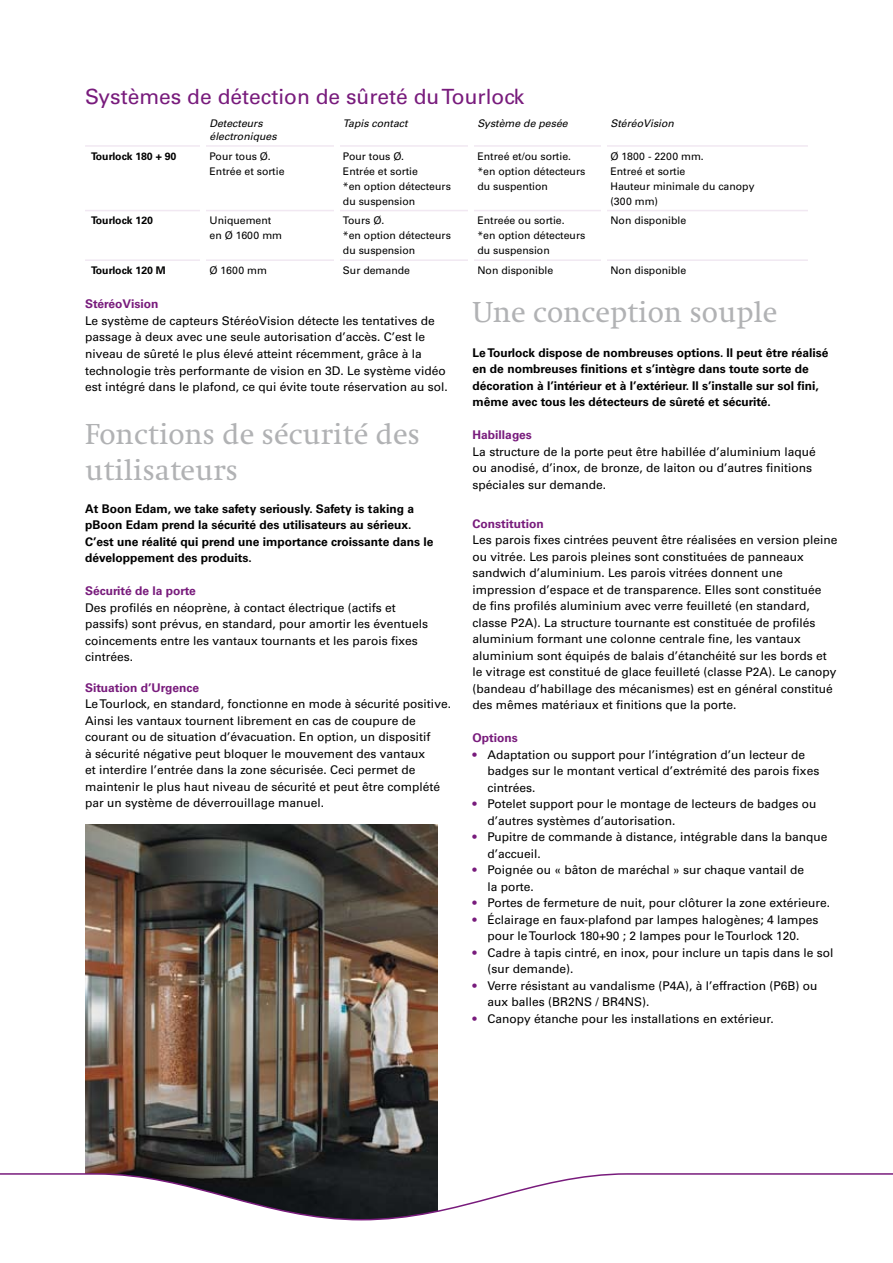
<style>
.page{position:relative;width:893px;height:1263px;background:#fff}
.page>*{position:absolute;margin:0;border:0;box-sizing:border-box;transform-origin:0 0}
.t1{font:30px/36px "Swift EF";color:#b1b2b4}
.t2{font:21px "Univers LT Std";color:#781b7c}
.t3{font:12px/16.5px "Univers LT Std";color:#000}
.t4{font:700 12px/16.5px "Univers LT Std";color:#000}
.t5{font:700 12px "Univers LT Std";color:#781b7c}
.t6{font:10.5px/15px "Univers LT Std";color:#000}
.t7{font:italic 10.5px/12.6px "Univers LT Std";color:#000}
.t8{font:700 10.5px "Univers LT Std";color:#000}
.s1{color:#781b7c}
</style>
<div class="page">
<img style="left:85px;top:825px;width:352px;height:347px">
<svg style="left:0;top:1172px;width:893px;height:49px"></svg>
<hr style="left:85px;top:145px;width:119px;height:2px;background:#f1e8f2">
<hr style="left:204px;top:145px;width:133px;height:2px;background:#f1e8f2">
<hr style="left:337px;top:145px;width:134px;height:2px;background:#f1e8f2">
<hr style="left:471px;top:145px;width:133px;height:2px;background:#f1e8f2">
<hr style="left:604px;top:145px;width:204px;height:2px;background:#f1e8f2">
<hr style="left:85px;top:210px;width:119px;height:1px;background:#f1e8f2">
<hr style="left:204px;top:210px;width:133px;height:1px;background:#f1e8f2">
<hr style="left:337px;top:210px;width:134px;height:1px;background:#f1e8f2">
<hr style="left:471px;top:210px;width:133px;height:1px;background:#f1e8f2">
<hr style="left:604px;top:210px;width:204px;height:1px;background:#f1e8f2">
<hr style="left:85px;top:259px;width:119px;height:2px;background:#f1e8f2">
<hr style="left:204px;top:259px;width:133px;height:2px;background:#f1e8f2">
<hr style="left:337px;top:259px;width:134px;height:2px;background:#f1e8f2">
<hr style="left:471px;top:259px;width:133px;height:2px;background:#f1e8f2">
<hr style="left:604px;top:259px;width:204px;height:2px;background:#f1e8f2">
<div style="left:201px;top:114px;width:5px;height:162px;background:#fff"></div>
<div style="left:334px;top:114px;width:5px;height:162px;background:#fff"></div>
<div style="left:468px;top:114px;width:6px;height:162px;background:#fff"></div>
<div style="left:601px;top:114px;width:5px;height:162px;background:#fff"></div>
<h2 class="t2" style="left:85px;top:84px;width:441px">Systèmes de détection de sûreté du Tourlock</h2>
<p class="t7" style="left:210px;top:117px;width:69px">Detecteurs électroniques</p>
<p class="t7" style="left:343px;top:117px;width:66px">Tapis contact</p>
<p class="t7" style="left:477px;top:117px;width:92px">Système de pesée</p>
<p class="t7" style="left:610px;top:117px;width:65px">StéréoVision</p>
<p class="t8" style="left:91px;top:150px;width:87px">Tourlock 180 + 90</p>
<p class="t6" style="left:210px;top:148px;width:77px">Pour tous Ø.<br>Entrée et sortie</p>
<p class="t6" style="left:343px;top:148px;width:110px">Pour tous Ø.<br>Entrée et sortie<br>*en option détecteurs du suspension</p>
<p class="t6" style="left:477px;top:148px;width:110px">Entreé et/ou sortie. *en option détecteurs du suspention</p>
<p class="t6" style="left:610px;top:148px;width:146px">Ø 1800 - 2200 mm.<br>Entreé et sortie<br>Hauteur minimale du canopy (300 mm)</p>
<p class="t8" style="left:91px;top:214px;width:63px">Tourlock 120</p>
<p class="t6" style="left:210px;top:213px;width:74px">Uniquement en Ø 1600 mm</p>
<p class="t6" style="left:343px;top:213px;width:110px">Tours Ø.<br>*en option détecteurs du suspension</p>
<p class="t6" style="left:477px;top:213px;width:110px">Entreée ou sortie.<br>*en option détecteurs du suspension</p>
<p class="t6" style="left:610px;top:213px;width:77px">Non disponible</p>
<p class="t8" style="left:91px;top:264px;width:76px">Tourlock 120 M</p>
<p class="t6" style="left:210px;top:263px;width:59px">Ø 1600 mm</p>
<p class="t6" style="left:343px;top:263px;width:69px">Sur demande</p>
<p class="t6" style="left:477px;top:263px;width:77px">Non disponible</p>
<p class="t6" style="left:610px;top:263px;width:77px">Non disponible</p>
<p class="t5" style="left:85px;top:297px;width:75px">StéréoVision</p>
<p class="t3" style="left:85px;top:313px;width:364px">Le système de capteurs StéréoVision détecte les tentatives de passage à deux avec une seule autorisation d’accès. C’est le niveau de sûreté le plus élevé atteint récemment, grâce à la technologie très performante de vision en 3D. Le système vidéo est intégré dans le plafond, ce qui évite toute réservation au sol.</p>
<h1 class="t1" style="left:85px;top:416px;width:336px">Fonctions de sécurité des utilisateurs</h1>
<p class="t4" style="left:85px;top:500px;width:350px">At Boon Edam, we take safety seriously. Safety is taking a pBoon Edam prend la sécurité des utilisateurs au sérieux.<br>C’est une réalité qui prend une importance croissante dans le développement des produits.</p>
<p class="t5" style="left:85px;top:584px;width:112px">Sécurité de la porte</p>
<p class="t3" style="left:85px;top:599px;width:345px">Des profilés en néoprène, à contact électrique (actifs et passifs) sont prévus, en standard, pour amortir les éventuels coincements entre les vantaux tournants et les parois fixes cintrées.</p>
<p class="t5" style="left:85px;top:681px;width:115px">Situation d’Urgence</p>
<p class="t3" style="left:85px;top:696px;width:368px">Le Tourlock, en standard, fonctionne en mode à sécurité positive.<br>Ainsi les vantaux tournent librement en cas de coupure de courant ou de situation d’évacuation. En option, un dispositif<br>à sécurité négative peut bloquer le mouvement des vantaux<br>et interdire l’entrée dans la zone sécurisée. Ceci permet de maintenir le plus haut niveau de sécurité et peut être complété par un système de déverrouillage manuel.</p>
<h1 class="t1" style="left:473px;top:295px;width:306px">Une conception souple</h1>
<p class="t4" style="left:473px;top:344px;width:357px">Le Tourlock dispose de nombreuses options. Il peut être réalisé en de nombreuses finitions et s’intègre dans toute sorte de décoration à l’intérieur et à l’extérieur. Il s’installe sur sol fini, même avec tous les détecteurs de sûreté et sécurité.</p>
<p class="t5" style="left:473px;top:428px;width:61px">Habillages</p>
<p class="t3" style="left:473px;top:443px;width:345px">La structure de la porte peut être habillée d’aluminium laqué ou anodisé, d’inox, de bronze, de laiton ou d’autres finitions spéciales sur demande.</p>
<p class="t5" style="left:473px;top:517px;width:73px">Constitution</p>
<p class="t3" style="left:473px;top:532px;width:366px">Les parois fixes cintrées peuvent être réalisées en version pleine ou vitrée. Les parois pleines sont constituées de panneaux sandwich d’aluminium. Les parois vitrées donnent une impression d’espace et de transparence. Elles sont constituée de fins profilés aluminium avec verre feuilleté (en standard, classe P2A). La structure tournante est constituée de profilés aluminium formant une colonne centrale fine, les vantaux aluminium sont équipés de balais d’étanchéité sur les bords et le vitrage est constitué de glace feuilleté (classe P2A). Le canopy (bandeau d’habillage des mécanismes) est en général constitué des mêmes matériaux et finitions que la porte.</p>
<p class="t5" style="left:473px;top:731px;width:47px">Options</p>
<p class="t3" style="left:487px;top:746px;width:333px;text-indent:-15px"><span class="s1">•</span> Adaptation ou support pour l’intégration d’un lecteur de badges sur le montant vertical d’extrémité des parois fixes cintrées.</p>
<p class="t3" style="left:487px;top:796px;width:330px;text-indent:-15px"><span class="s1">•</span> Potelet support pour le montage de lecteurs de badges ou d’autres systèmes d’autorisation.</p>
<p class="t3" style="left:487px;top:829px;width:341px;text-indent:-15px"><span class="s1">•</span> Pupitre de commande à distance, intégrable dans la banque d’accueil.</p>
<p class="t3" style="left:487px;top:862px;width:318px;text-indent:-15px"><span class="s1">•</span> Poignée ou « bâton de maréchal » sur chaque vantail de la porte.</p>
<p class="t3" style="left:473px;top:895px;width:359px"><span class="s1">•</span> Portes de fermeture de nuit, pour clôturer la zone extérieure.</p>
<p class="t3" style="left:473px;top:911px;width:347px;text-align:center"><span class="s1">•</span> Éclairage en faux-plafond par lampes halogènes; 4 lampes pour le Tourlock 180+90 ; 2 lampes pour le Tourlock 120.</p>
<p class="t3" style="left:487px;top:944px;width:347px;text-indent:-15px"><span class="s1">•</span> Cadre à tapis cintré, en inox, pour inclure un tapis dans le sol (sur demande).</p>
<p class="t3" style="left:487px;top:977px;width:331px;text-indent:-15px"><span class="s1">•</span> Verre résistant au vandalisme (P4A), à l’effraction (P6B) ou aux balles (BR2NS / BR4NS).</p>
<p class="t3" style="left:473px;top:1010px;width:303px"><span class="s1">•</span> Canopy étanche pour les installations en extérieur.</p>
</div>
